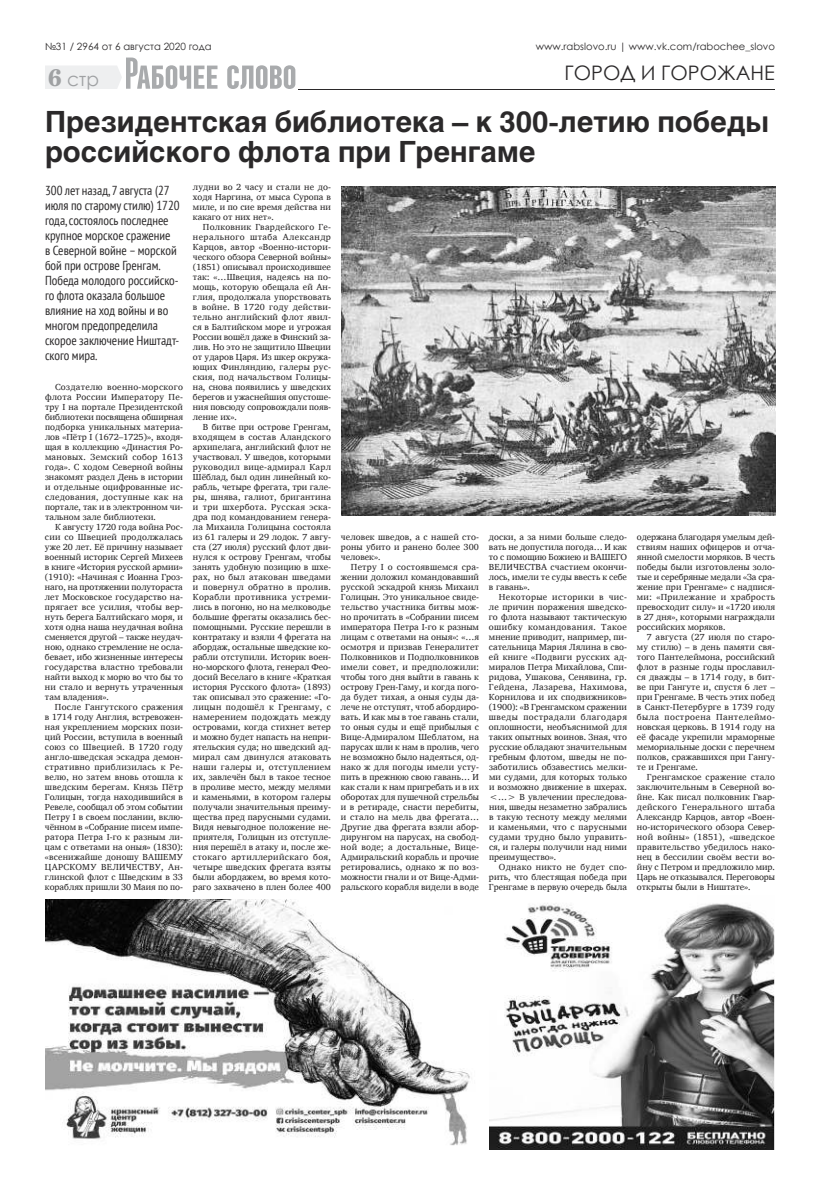
<style>
.page{position:relative;width:820px;height:1190px;background:#fff}
.page>*{position:absolute;margin:0;border:0;box-sizing:border-box;transform-origin:0 0}
.t1{font:700 29px/30px "Helios";color:#2b292a}
.t2{font:20px "Century Gothic";color:#2b292a}
.t3{font:19px "Century Gothic";color:#9fa1a3}
.t4{font:condensed 13px/15px "PT Sans";color:#2b292a}
.t5{font:10px "Century Gothic";color:#2b292a}
.t6{font:9px/10px "Charis SIL";color:#2b292a;text-align:justify}
.s1{font-family:"New Century Schlbk";font-weight:700;font-size:24px}
</style>
<div class="page">
<hr style="left:298px;top:89px;width:477px;height:1px;background:#2b292a">
<svg style="left:45px;top:58px;width:250px;height:31px"></svg>
<img style="left:341px;top:186px;width:434px;height:330px">
<img style="left:46px;top:899px;width:424px;height:247px">
<img style="left:489px;top:903px;width:286px;height:247px">
<p class="t5" style="left:45px;top:39px;width:168px">№31 / 2964 от 6 августа 2020 года</p>
<p class="t5" style="left:536px;top:39px;width:241px">www.rabslovo.ru | www.vk.com/rabochee_slovo</p>
<h3 class="t3" style="left:48px;top:66px;width:53px"><span class="s1">6</span> стр</h3>
<h2 class="t2" style="left:565px;top:59px;width:212px">ГОРОД И ГОРОЖАНЕ</h2>
<h1 class="t1" style="left:45px;top:107px;width:726px">Президентская библиотека – к 300-летию победы российского флота при Гренгаме</h1>
<p class="t4" style="left:45px;top:183px;width:136px">300 лет назад, 7 августа (27 июля по старому стилю) 1720 года, состоялось последнее крупное морское сражение<br>в Северной войне – морской бой при острове Гренгам.<br>Победа молодого российско&shy;го флота оказала большое влияние на ход войны и во многом предопределила скорое заключение Ништадт&shy;ского мира.</p>
<p class="t6" style="left:45px;top:382px;width:140px;text-indent:10px">Создателю военно-морского флота России Императору Пе&shy;тру I на портале Президентской библиотеки посвящена обширная подборка уникальных материа&shy;лов «Пётр I (1672–1725)», входя&shy;щая в коллекцию «Династия Ро&shy;мановых. Земский собор 1613 года». С ходом Северной войны знакомят раздел День в истории и отдельные оцифрованные ис&shy;следования, доступные как на портале, так и в электронном чи&shy;тальном зале библиотеки.</p>
<p class="t6" style="left:45px;top:522px;width:140px;text-indent:10px">К августу 1720 года война Рос&shy;сии со Швецией продолжалась уже 20 лет. Её причину называет военный историк Сергей Михеев в книге «История русской армии» (1910): «Начиная с Иоанна Гроз&shy;наго, на протяжении полутораста лет Московское государство на&shy;прягает все усилия, чтобы вер&shy;нуть берега Балтийскаго моря, и хотя одна наша неудачная война сменяется другой – также неудач&shy;ною, однако стремление не осла&shy;бевает, ибо жизненные интересы государства властно требовали найти выход к морю во что бы то ни стало и вернуть утраченныя там владения».</p>
<p class="t6" style="left:45px;top:702px;width:140px;text-indent:10px">После Гангутского сражения в 1714 году Англия, встревожен&shy;ная укреплением морских пози&shy;ций России, вступила в военный союз со Швецией. В 1720 году англо-шведская эскадра демон&shy;стративно приблизилась к Ре&shy;велю, но затем вновь отошла к шведским берегам. Князь Пётр Голицын, тогда находившийся в Ревеле, сообщал об этом событии Петру I в своем послании, вклю&shy;чённом в «Собрание писем импе&shy;ратора Петра I-го к разным ли&shy;цам с ответами на оныя» (1830): «всенижайше доношу ВАШЕМУ ЦАРСКОМУ ВЕЛИЧЕСТВУ, Ан&shy;глинской флот с Шведским в 33 кораблях пришли 30 Маия по по-</p>
<p class="t6" style="left:193px;top:182px;width:140px">лудни во 2 часу и стали не до&shy;ходя Наргина, от мыса Суропа в миле, и по сие время действа ни какаго от них нет».</p>
<p class="t6" style="left:193px;top:222px;width:140px;text-indent:10px">Полковник Гвардейского Ге&shy;нерального штаба Александр Карцов, автор «Военно-истори&shy;ческого обзора Северной войны» (1851) описывал происходившее так: «…Швеция, надеясь на по&shy;мощь, которую обещала ей Ан&shy;глия, продолжала упорствовать в войне. В 1720 году действи&shy;тельно английский флот явил&shy;ся в Балтийском море и угрожая России вошёл даже в Финский за&shy;лив. Но это не защитило Швеции от ударов Царя. Из шкер окружа&shy;ющих Финляндию, галеры рус&shy;ския, под начальством Голицы&shy;на, снова появились у шведских берегов и ужаснейшия опустоше&shy;ния повсюду сопровождали появ&shy;ление их».</p>
<p class="t6" style="left:193px;top:422px;width:140px;text-indent:10px">В битве при острове Гренгам, входящем в состав Аландского архипелага, английский флот не участвовал. У шведов, которыми руководил вице-адмирал Карл Шёблад, был один линейный ко&shy;рабль, четыре фрегата, три гале&shy;ры, шнява, галиот, бригантина и три шхербота. Русская эска&shy;дра под командованием генера&shy;ла Михаила Голицына состояла из 61 галеры и 29 лодок. 7 авгу&shy;ста (27 июля) русский флот дви&shy;нулся к острову Гренгам, чтобы занять удобную позицию в шхе&shy;рах, но был атакован шведами и повернул обратно в пролив.<br>Корабли противника устреми&shy;лись в погоню, но на мелководье большие фрегаты оказались бес&shy;помощными. Русские перешли в контратаку и взяли 4 фрегата на абордаж, остальные шведские ко&shy;рабли отступили. Историк воен&shy;но-морского флота, генерал Фео&shy;досий Веселаго в книге «Краткая история Русского флота» (1893) так описывал это сражение: «Го&shy;лицын подошёл к Гренгаму, с намерением подождать между островами, когда стихнет ветер и можно будет напасть на непри&shy;ятельския суда; но шведский ад&shy;мирал сам двинулся атаковать наши галеры и, отступлением их, завлечён был в такое тесное в проливе место, между мелями и каменьями, в котором галеры получали значительныя преиму&shy;щества пред парусными судами.<br>Видя невыгодное положение не&shy;приятеля, Голицын из отступле&shy;ния перешёл в атаку и, после же&shy;стокаго артиллерийскаго боя, четыре шведских фрегата взяты были абордажем, во время кото&shy;раго захвачено в плен более 400</p>
<p class="t6" style="left:341px;top:532px;width:140px">человек шведов, а с нашей сто&shy;роны убито и ранено более 300 человек».</p>
<p class="t6" style="left:341px;top:562px;width:140px;text-indent:10px">Петру I о состоявшемся сра&shy;жении доложил командовавший русской эскадрой князь Михаил Голицын. Это уникальное свиде&shy;тельство участника битвы мож&shy;но прочитать в «Собрании писем императора Петра I-го к разным лицам с ответами на оныя»: «…я осмотря и призвав Генералитет Полковников и Подполковников имели совет, и предположили: чтобы того дня выйти в гавань к острову Грен-Гаму, и когда пого&shy;да будет тихая, а оныя суды да&shy;лече не отступят, чтоб абордиро&shy;вать. И как мы в тое гавань стали, то оныя суды и ещё прибылыя с Вице-Адмиралом Шеблатом, на парусах шли к нам в пролив, чего не возможно было надеяться, од&shy;нако ж для погоды имели усту&shy;пить в прежнюю свою гавань… И как стали к нам пригребать и в их оборотах для пушечной стрельбы и в ретираде, снасти перебиты, и стало на мель два фрегата… Другие два фрегата взяли абор&shy;дирунгом на парусах, на свобод&shy;ной воде; а достальные, Вице-Адмиральский корабль и прочие ретировались, однако ж по воз&shy;можности гнали и от Вице-Адми&shy;ральского корабля видели в воде</p>
<p class="t6" style="left:489px;top:532px;width:140px">доски, а за ними больше следо&shy;вать не допустила погода… И как то с помощию Божиею и ВАШЕГО ВЕЛИЧЕСТВА счастием окончи&shy;лось, имели те суды ввесть к себе в гавань».</p>
<p class="t6" style="left:489px;top:592px;width:140px;text-indent:10px">Некоторые историки в чис&shy;ле причин поражения шведско&shy;го флота называют тактическую ошибку командования. Такое мнение приводит, например, пи&shy;сательница Мария Лялина в сво&shy;ей книге «Подвиги русских ад&shy;миралов Петра Михайлова, Спи&shy;ридова, Ушакова, Сенявина, гр.<br>Гейдена, Лазарева, Нахимова, Корнилова и их сподвижников» (1900): «В Гренгамском сражении шведы пострадали благодаря оплошности, необъяснимой для таких опытных воинов. Зная, что русские обладают значительным гребным флотом, шведы не по&shy;заботились обзавестись мелки&shy;ми судами, для которых только и возможно движение в шхерах. &lt;…&gt; В увлечении преследова&shy;ния, шведы незаметно забрались в такую тесноту между мелями и каменьями, что с парусными судами трудно было управить&shy;ся, и галеры получили над ними преимущество».</p>
<p class="t6" style="left:489px;top:862px;width:140px;text-indent:10px">Однако никто не будет спо&shy;рить, что блестящая победа при Гренгаме в первую очередь была</p>
<p class="t6" style="left:637px;top:532px;width:140px">одержана благодаря умелым дей&shy;ствиям наших офицеров и отча&shy;янной смелости моряков. В честь победы были изготовлены золо&shy;тые и серебряные медали «За сра&shy;жение при Гренгаме» с надпися&shy;ми: «Прилежание и храбрость превосходит силу» и «1720 июля в 27 дня», которыми награждали российских моряков.</p>
<p class="t6" style="left:637px;top:632px;width:140px;text-indent:10px">7 августа (27 июля по старо&shy;му стилю) – в день памяти свя&shy;того Пантелеймона, российский флот в разные годы прославил&shy;ся дважды – в 1714 году, в бит&shy;ве при Гангуте и, спустя 6 лет – при Гренгаме. В честь этих побед в Санкт-Петербурге в 1739 году была построена Пантелеймо&shy;новская церковь. В 1914 году на её фасаде укрепили мраморные мемориальные доски с перечнем полков, сражавшихся при Гангу&shy;те и Гренгаме.</p>
<p class="t6" style="left:637px;top:772px;width:140px;text-indent:10px">Гренгамское сражение стало заключительным в Северной во&shy;йне. Как писал полковник Гвар&shy;дейского Генерального штаба Александр Карцов, автор «Воен&shy;но-исторического обзора Север&shy;ной войны» (1851), «шведское правительство убедилось нако&shy;нец в бессилии своём вести во&shy;йну с Петром и предложило мир.<br>Царь не отказывался. Переговоры открыты были в Ништате».</p>
</div>
